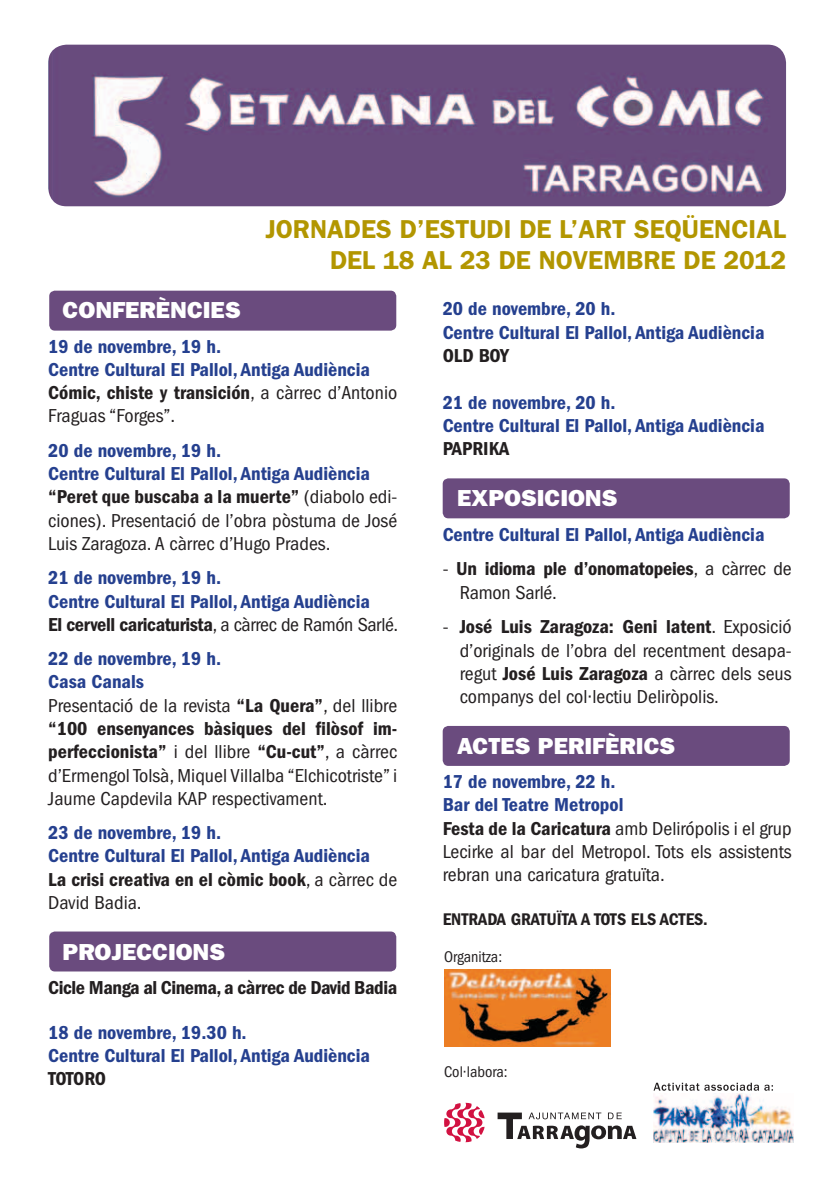
<style>
.page{position:relative;width:840px;height:1191px;background:#fff}
.page>*{position:absolute;margin:0;border:0;box-sizing:border-box;transform-origin:0 0}
.t1{font:600 26px/31.2px "Franklin Gothic";color:#b29600;text-align:right}
.t2{font:800 23.2px "Franklin Gothic";color:#fff}
.t3{font:condensed 19.4px/23.2px "Franklin Gothic";color:#231f20}
.t4{font:600 condensed 19.4px/23.2px "Franklin Gothic";color:#25408f}
.t5{font:600 condensed 19.4px/23.2px "Franklin Gothic";letter-spacing:-.02em;color:#231f20}
.t6{font:600 condensed 19.4px "Franklin Gothic";color:#231f20}
.t7{font:600 condensed 17.4px "Franklin Gothic";color:#231f20}
.t8{font:condensed 16px "Franklin Gothic";color:#231f20}
.s1{color:#231f20}
.s2{font-weight:400;color:#231f20}
.s3{font-weight:600;color:#25408f}
.s4{font-weight:600}
.s5{font-weight:400}
</style>
<div class="page">
<div style="left:49px;top:291px;width:347px;height:40px;background:#6a4b7e;border-radius:6px"></div>
<div style="left:49px;top:931px;width:347px;height:40px;background:#6a4b7e;border-radius:6px"></div>
<div style="left:442px;top:478px;width:347px;height:40px;background:#6a4b7e;border-radius:6px"></div>
<div style="left:442px;top:726px;width:347px;height:40px;background:#6a4b7e;border-radius:6px"></div>
<img style="left:48px;top:45px;width:737px;height:161px">
<img style="left:653px;top:1093px;width:139px;height:49px">
<svg style="left:653px;top:1082px;width:119px;height:8px"></svg>
<svg style="left:497px;top:1112px;width:139px;height:36px"></svg>
<svg style="left:444px;top:1102px;width:40px;height:40px"></svg>
<img style="left:444px;top:969px;width:166px;height:77px">
<h1 class="t1" style="left:265px;top:213px;width:522px">JORNADES D’ESTUDI DE L’ART SEQÜENCIAL<br>DEL 18 AL 23 DE NOVEMBRE DE 2012</h1>
<p class="t2" style="left:63px;top:297px;width:180px">CONFERÈNCIES</p>
<p class="t4" style="left:48px;top:335px;width:350px">19 de novembre, 19 h.<br>Centre Cultural El Pallol, Antiga Audiència<br><span class="s1">Cómic, chiste y transición</span><span class="s2">, a càrrec d’Antonio<br>Fraguas “Forges”.</span></p>
<p class="t3" style="left:48px;top:439px;width:350px"><span class="s3">20 de novembre, 19 h.<br>Centre Cultural El Pallol, Antiga Audiència </span><span class="s4">“Peret que buscaba a la muerte”</span> (diabolo edi&shy;ciones). Presentació de l’obra pòstuma de José Luis Zaragoza. A càrrec d’Hugo Prades.</p>
<p class="t4" style="left:48px;top:566px;width:351px">21 de novembre, 19 h.<br>Centre Cultural El Pallol, Antiga Audiència<br><span class="s1">El cervell caricaturista</span><span class="s2">, a càrrec de Ramón Sarlé.</span></p>
<p class="t3" style="left:48px;top:647px;width:350px"><span class="s3">22 de novembre, 19 h.<br>Casa Canals<br></span>Presentació de la revista <span class="s4">“La Quera”</span>, del llibre <span class="s4">“100 ensenyances bàsiques del filòsof im&shy;perfeccionista”</span> i del llibre <span class="s4">“Cu-cut”</span>, a càrrec d’Ermengol Tolsà, Miquel Villalba “Elchicotriste” i Jaume Capdevila KAP respectivament.</p>
<p class="t4" style="left:48px;top:821px;width:350px">23 de novembre, 19 h.<br>Centre Cultural El Pallol, Antiga Audiència<br><span class="s1">La crisi creativa en el còmic book</span><span class="s2">, a càrrec de<br>David Badia.</span></p>
<p class="t2" style="left:63px;top:938px;width:164px">PROJECCIONS</p>
<p class="t5" style="left:48px;top:975px;width:350px">Cicle Manga al Cinema, a càrrec de David Badia</p>
<p class="t4" style="left:48px;top:1021px;width:323px">18 de novembre, 19.30 h.<br>Centre Cultural El Pallol, Antiga Audiència</p>
<p class="t5" style="left:48px;top:1067px;width:59px">TOTORO</p>
<p class="t4" style="left:442px;top:297px;width:323px">20 de novembre, 20 h.<br>Centre Cultural El Pallol, Antiga Audiència</p>
<p class="t5" style="left:442px;top:344px;width:68px">OLD BOY</p>
<p class="t4" style="left:442px;top:390px;width:323px">21 de novembre, 20 h.<br>Centre Cultural El Pallol, Antiga Audiència</p>
<p class="t6" style="left:442px;top:437px;width:68px">PAPRIKA</p>
<p class="t2" style="left:457px;top:485px;width:162px">EXPOSICIONS</p>
<p class="t4" style="left:442px;top:523px;width:323px">Centre Cultural El Pallol, Antiga Audiència</p>
<p class="t5" style="left:459px;top:557px;width:333px;text-indent:-17px"><span class="s5">-</span> Un idioma ple d’onomatopeies<span class="s5">, a càrrec de<br>Ramon Sarlé.</span></p>
<p class="t3" style="left:459px;top:615px;width:333px;text-align:justify;text-indent:-17px">- <span class="s4">José Luis Zaragoza: Geni latent</span>. Exposició d’originals de l’obra del recentment desapa&shy;regut <span class="s4">José Luis Zaragoza</span> a càrrec dels seus companys del col·lectiu Deliròpolis.</p>
<p class="t2" style="left:457px;top:732px;width:220px">ACTES PERIFÈRICS</p>
<p class="t3" style="left:442px;top:770px;width:350px"><span class="s3">17 de novembre, 22 h.<br>Bar del Teatre Metropol<br></span><span class="s4">Festa de la Caricatura</span> amb Delirópolis i el grup Lecirke al bar del Metropol. Tots els assistents rebran una caricatura gratuïta.</p>
<p class="t7" style="left:442px;top:909px;width:266px">ENTRADA GRATUÏTA A TOTS ELS ACTES.</p>
<p class="t8" style="left:444px;top:948px;width:59px">Organitza:</p>
<p class="t8" style="left:444px;top:1062px;width:65px">Col·labora:</p>
</div>
